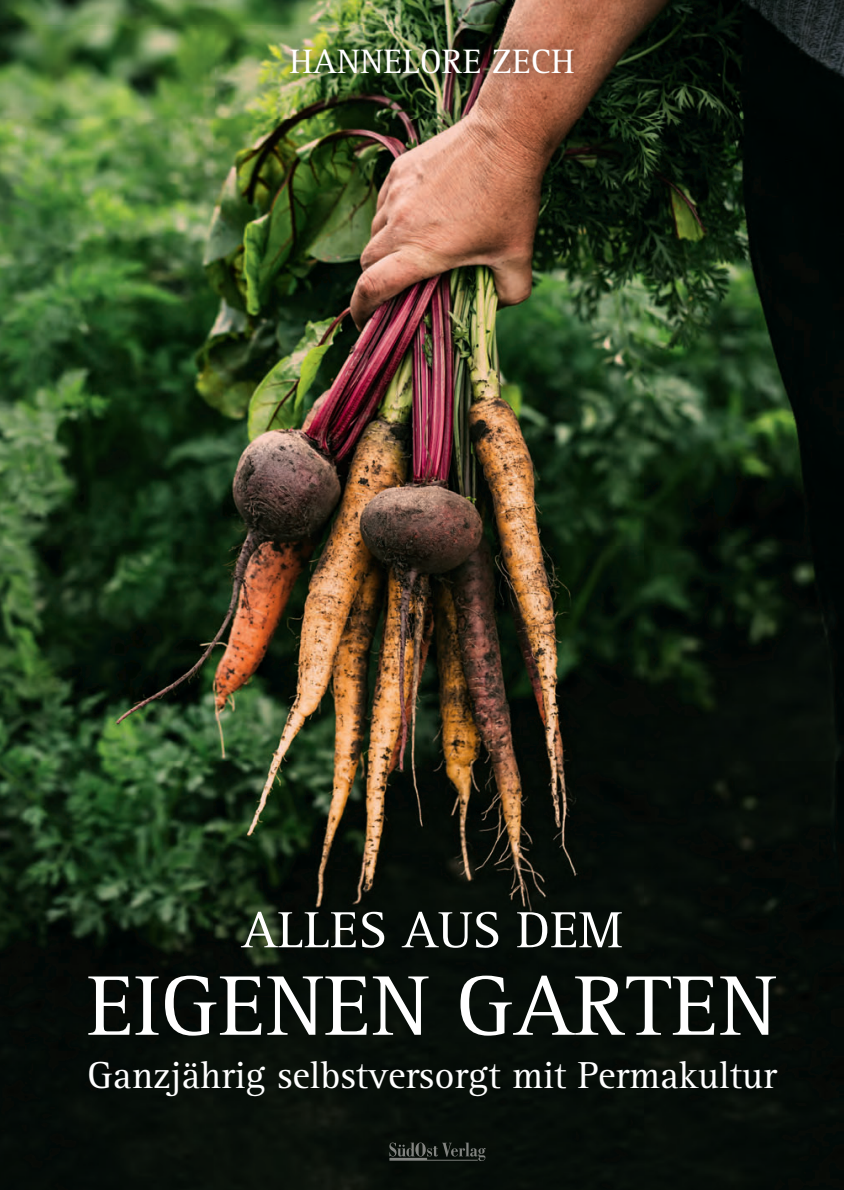
<style>
.page{position:relative;width:844px;height:1190px;background:#fff}
.page>*{position:absolute;margin:0;border:0;box-sizing:border-box;transform-origin:0 0}
.t1{font:87.5px "Rotis Serif Std";color:#fff}
.t2{font:52.5px "Rotis Serif Std";color:#fff}
.t3{font:38.85px "Rotis Serif Std";color:#fff}
.t4{font:35px "Rotis Serif Std";color:#fff}
</style>
<div class="page">
<img style="left:0;top:0;width:843px;height:1190px">
<img style="left:389px;top:1142px;width:94px;height:16px">
<img style="left:0;top:26px;width:843px;height:93px">
<p class="t4" style="left:289px;top:41px;width:286px">HANNELORE ZECH</p>
<h2 class="t2" style="left:241px;top:898px;width:382px">ALLES AUS DEM</h2>
<h1 class="t1" style="left:87px;top:953px;width:691px">EIGENEN GARTEN</h1>
<p class="t3" style="left:87px;top:1052px;width:691px">Ganzjährig selbstversorgt mit Permakultur</p>
</div>
